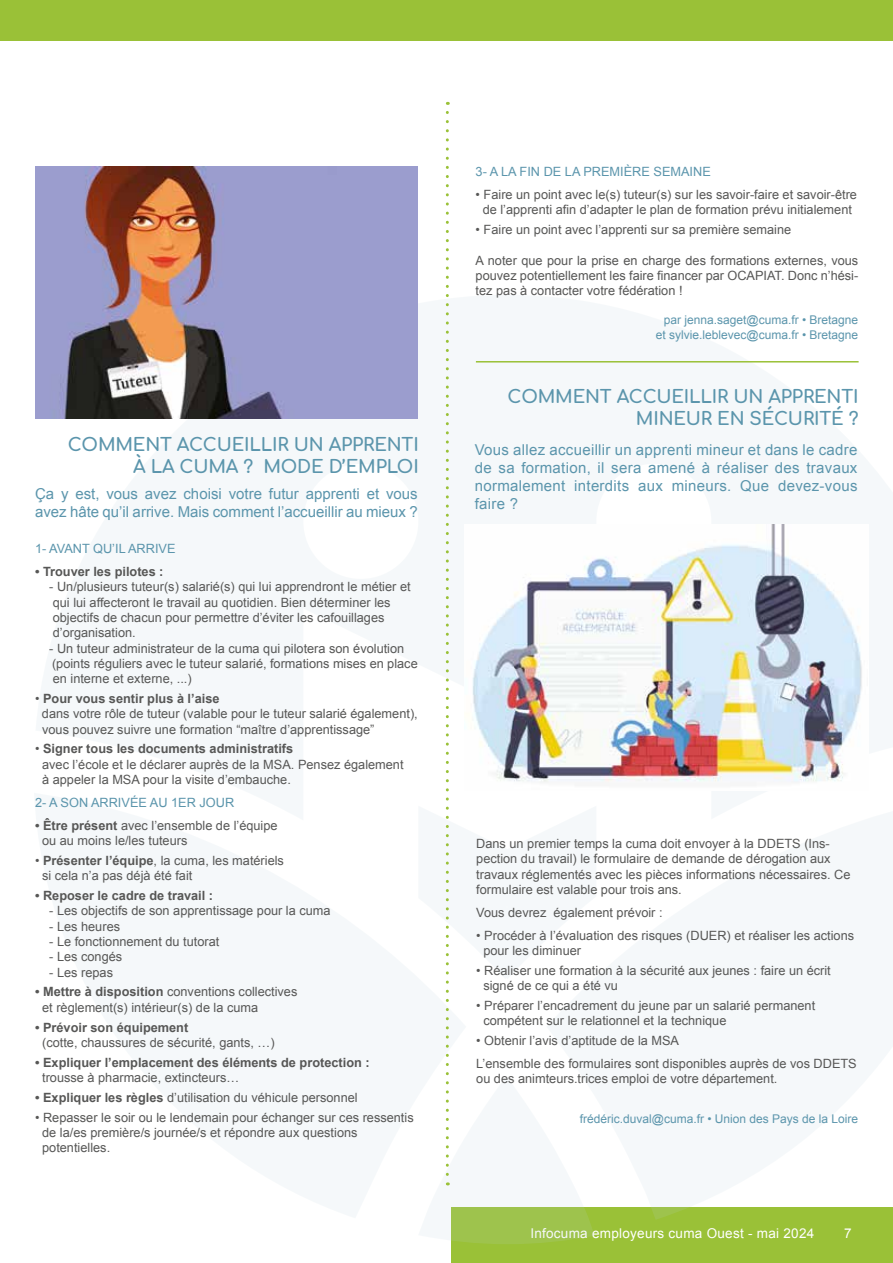
<style>
.page{position:relative;width:893px;height:1263px;background:#fff}
.page>*{position:absolute;margin:0;border:0;box-sizing:border-box;transform-origin:0 0}
.t1{font:700 18px/21.6px "Comfortaa";letter-spacing:-.01em;color:#5b95ac;text-align:right}
.t2{font:15px/18px "Arial";color:#5b95ac}
.t3{font:13.5px "Arial";letter-spacing:.02em;color:#fff}
.t4{font:12.75px/15.3px "Arial";color:#575756}
.t5{font:700 12.75px "Arial";color:#575756}
.t6{font:12.75px "Arial";color:#5b95ac}
.t7{font:12px/14.4px "Arial";color:#5b95ac;text-align:right}
.s1{font-weight:700}
</style>
<div class="page">
<div style="left:451px;top:1208px;width:442px;height:55px;background:#9ac137"></div>
<svg style="left:445px;top:112px;width:151px;height:1132px"></svg>
<div style="left:0;top:0;width:893px;height:40px;background:#9ac137"></div>
<hr style="left:476px;top:361px;width:383px;height:1px;background:#9ac137">
<img style="left:35px;top:167px;width:383px;height:251px">
<img style="left:465px;top:524px;width:397px;height:266px">
<h1 class="t1" style="left:68px;top:431px;width:352px">COMMENT ACCUEILLIR UN APPRENTI<br>À LA CUMA ? MODE D’EMPLOI</h1>
<p class="t2" style="left:35px;top:485px;width:384px">Ça y est, vous avez choisi votre futur apprenti et vous avez hâte qu’il arrive. Mais comment l’accueillir au mieux ?</p>
<p class="t6" style="left:35px;top:540px;width:142px">1- AVANT QU’IL ARRIVE</p>
<p class="t5" style="left:35px;top:563px;width:130px">• Trouver les pilotes :</p>
<p class="t4" style="left:49px;top:579px;width:363px">- Un/plusieurs tuteur(s) salarié(s) qui lui apprendront le métier et qui lui affecteront le travail au quotidien. Bien déterminer les objectifs de chacun pour permettre d’éviter les cafouillages d’organisation.</p>
<p class="t4" style="left:49px;top:640px;width:370px">- Un tuteur administrateur de la cuma qui pilotera son évolution (points réguliers avec le tuteur salarié, formations mises en place en interne et externe, ...)</p>
<p class="t4" style="left:42px;top:691px;width:377px;text-indent:-7px">• <span class="s1">Pour vous sentir plus à l’aise<br></span>dans votre rôle de tuteur (valable pour le tuteur salarié également), vous pouvez suivre une formation “maître d’apprentissage”</p>
<p class="t4" style="left:42px;top:741px;width:363px;text-indent:-7px">• <span class="s1">Signer tous les documents administratifs<br></span>avec l’école et le déclarer auprès de la MSA. Pensez également à appeler la MSA pour la visite d’embauche.</p>
<p class="t6" style="left:35px;top:794px;width:201px">2- A SON ARRIVÉE AU 1ER JOUR</p>
<p class="t4" style="left:42px;top:818px;width:237px;text-indent:-7px"><span class="s1">• Être présent</span> avec l’ensemble de l’équipe ou au moins le/les tuteurs</p>
<p class="t4" style="left:42px;top:853px;width:243px;text-indent:-7px">• <span class="s1">Présenter l’équipe</span>, la cuma, les matériels si cela n’a pas déjà été fait</p>
<p class="t5" style="left:35px;top:887px;width:180px">• Reposer le cadre de travail :</p>
<p class="t4" style="left:49px;top:903px;width:283px">- Les objectifs de son apprentissage pour la cuma</p>
<p class="t4" style="left:49px;top:919px;width:72px">- Les heures</p>
<p class="t4" style="left:49px;top:934px;width:172px">- Le fonctionnement du tutorat</p>
<p class="t4" style="left:49px;top:949px;width:74px">- Les congés</p>
<p class="t4" style="left:49px;top:964px;width:65px">- Les repas</p>
<p class="t4" style="left:42px;top:984px;width:257px;text-indent:-7px"><span class="s1">• Mettre à disposition</span> conventions collectives et règlement(s) intérieur(s) de la cuma</p>
<p class="t5" style="left:35px;top:1018px;width:155px">• Prévoir son équipement</p>
<p class="t4" style="left:42px;top:1035px;width:234px">(cotte, chaussures de sécurité, gants, …)</p>
<p class="t5" style="left:35px;top:1054px;width:336px">• Expliquer l’emplacement des éléments de protection :</p>
<p class="t4" style="left:42px;top:1070px;width:198px">trousse à pharmacie, extincteurs…</p>
<p class="t4" style="left:35px;top:1090px;width:324px"><span class="s1">• Expliquer les règles</span> d’utilisation du véhicule personnel</p>
<p class="t4" style="left:42px;top:1109px;width:373px;text-indent:-7px">• Repasser le soir ou le lendemain pour échanger sur ces ressentis de la/es première/s journée/s et répondre aux questions potentielles.</p>
<p class="t6" style="left:476px;top:163px;width:237px">3- A LA FIN DE LA PREMIÈRE SEMAINE</p>
<p class="t4" style="left:476px;top:187px;width:383px;text-align:center">• Faire un point avec le(s) tuteur(s) sur les savoir-faire et savoir-être de l’apprenti afin d’adapter le plan de formation prévu initialement</p>
<p class="t4" style="left:476px;top:222px;width:317px">• Faire un point avec l’apprenti sur sa première semaine</p>
<p class="t4" style="left:476px;top:253px;width:384px;text-align:justify">A noter que pour la prise en charge des formations externes, vous pouvez potentiellement les faire financer par OCAPIAT. Donc n’hési&shy;tez pas à contacter votre fédération !</p>
<p class="t7" style="left:656px;top:313px;width:204px">par jenna.saget@cuma.fr • Bretagne et sylvie.leblevec@cuma.fr • Bretagne</p>
<h1 class="t1" style="left:508px;top:383px;width:352px">COMMENT ACCUEILLIR UN APPRENTI<br>MINEUR EN SÉCURITÉ ?</h1>
<p class="t2" style="left:475px;top:441px;width:384px;text-align:justify">Vous allez accueillir un apprenti mineur et dans le cadre de sa formation, il sera amené à réaliser des travaux normalement interdits aux mineurs. Que devez-vous faire ?</p>
<p class="t4" style="left:476px;top:836px;width:376px">Dans un premier temps la cuma doit envoyer à la DDETS (Ins&shy;pection du travail) le formulaire de demande de dérogation aux travaux réglementés avec les pièces informations nécessaires. Ce formulaire est valable pour trois ans.</p>
<p class="t4" style="left:476px;top:905px;width:188px">Vous devrez également prévoir :</p>
<p class="t4" style="left:483px;top:927px;width:372px;text-indent:-7px">• Procéder à l’évaluation des risques (DUER) et réaliser les actions pour les diminuer</p>
<p class="t4" style="left:483px;top:963px;width:349px;text-indent:-7px">• Réaliser une formation à la sécurité aux jeunes : faire un écrit signé de ce qui a été vu</p>
<p class="t4" style="left:483px;top:998px;width:333px;text-indent:-7px">• Préparer l’encadrement du jeune par un salarié permanent compétent sur le relationnel et la technique</p>
<p class="t4" style="left:476px;top:1029px;width:382px;line-height:22.8px">• Obtenir l’avis d’aptitude de la MSA<br>L’ensemble des formulaires sont disponibles auprès de vos DDETS</p>
<p class="t4" style="left:476px;top:1071px;width:303px">ou des animteurs.trices emploi de votre département.</p>
<p class="t7" style="left:580px;top:1112px;width:280px">frédéric.duval@cuma.fr • Union des Pays de la Loire</p>
<p class="t3" style="left:530px;top:1225px;width:285px">Infocuma employeurs cuma Ouest - mai 2024</p>
<p class="t3" style="left:844px;top:1224px;width:9px">7</p>
</div>
